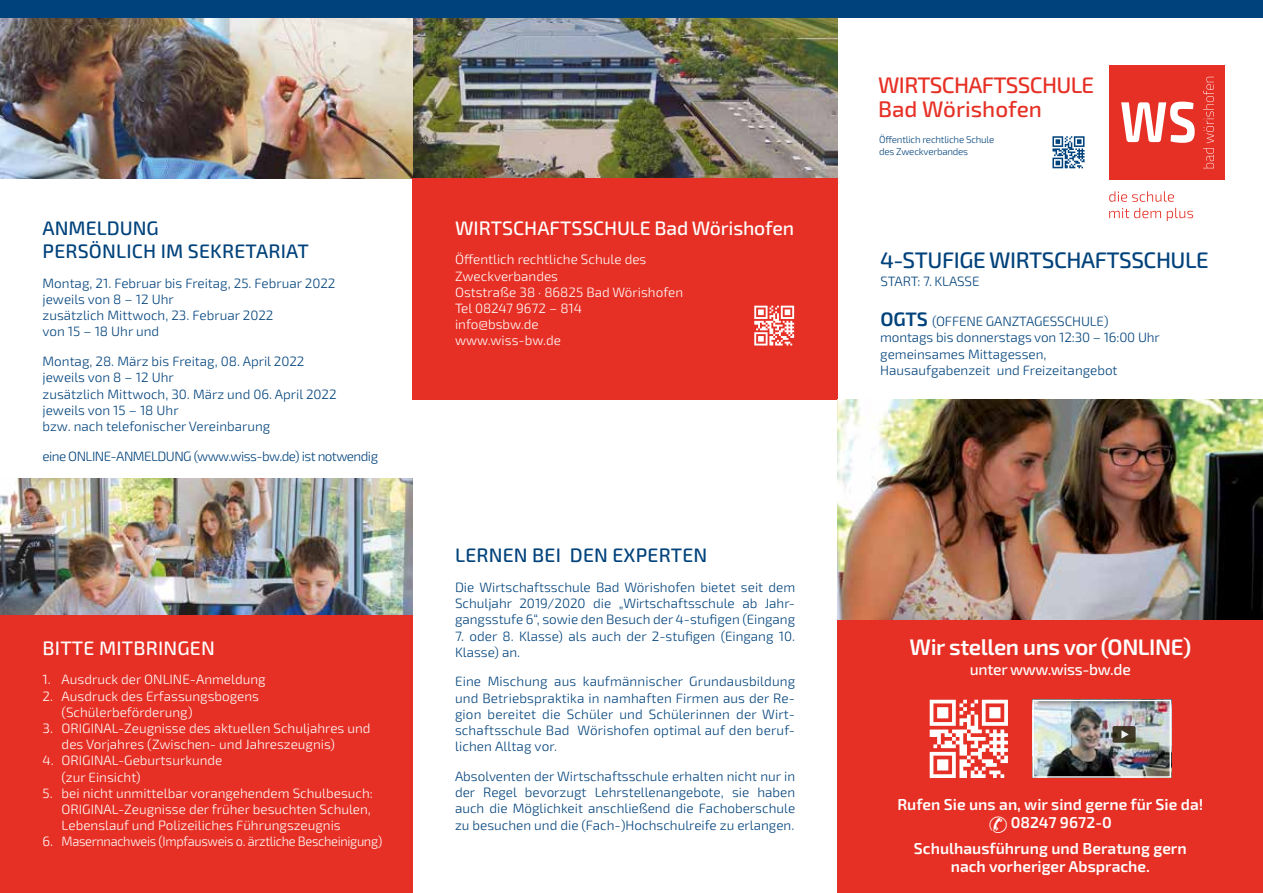
<style>
.page{position:relative;width:1263px;height:893px;background:#fff}
.page>*{position:absolute;margin:0;border:0;box-sizing:border-box;transform-origin:0 0}
.t1{font:500 22.5px/24.8px "Exo 2.0";letter-spacing:-.03em;color:#e63025}
.t2{font:500 22.5px "Exo 2.0";letter-spacing:-.02em;color:#00427b}
.t3{font:600 22.5px "Exo 2.0";letter-spacing:-.02em;color:#fff}
.t4{font:500 19.5px/23.4px "Exo 2.0";letter-spacing:.01em;color:#00427b}
.t5{font:500 19.5px "Exo 2.0";color:#fff}
.t6{font:600 15.75px/18px "Exo 2.0";color:#fff}
.t7{font:500 15.75px "Exo 2.0";letter-spacing:-.02em;color:#fff}
.t8{font:300 13.5px/16.2px "Exo 2.0";color:#00427b}
.t9{font:300 13.5px/16.2px "Exo 2.0";color:#fff}
.t10{font:300 13.5px "Exo 2.0";letter-spacing:-.025em;color:#fff}
.t11{font:300 13.5px "Exo 2.0";letter-spacing:-.04em;color:#00427b}
.t12{font:300 9.75px/11.7px "Exo 2.0";letter-spacing:-.02em;color:#00427b}
.s1{font-weight:600;font-size:19.5px}
</style>
<div class="page">
<img style="left:0;top:17px;width:838px;height:162px">
<div style="left:0;top:614px;width:412px;height:279px;background:#e63025"></div>
<div style="left:412px;top:179px;width:426px;height:221px;background:#e63025"></div>
<div style="left:0;top:0;width:1263px;height:17px;background:#00427b"></div>
<img style="left:0;top:478px;width:412px;height:136px">
<div style="left:1109px;top:66px;width:116px;height:114px;background:#e63025"></div>
<svg style="left:1203px;top:77px;width:11px;height:91px"></svg>
<svg style="left:1121px;top:102px;width:74px;height:41px"></svg>
<svg style="left:1109px;top:208px;width:84px;height:13px"></svg>
<svg style="left:1109px;top:191px;width:65px;height:11px"></svg>
<svg style="left:1052px;top:136px;width:32px;height:32px"></svg>
<svg style="left:754px;top:306px;width:40px;height:39px"></svg>
<img style="left:838px;top:400px;width:425px;height:221px">
<div style="left:838px;top:621px;width:425px;height:272px;background:#e63025"></div>
<svg style="left:930px;top:700px;width:78px;height:78px"></svg>
<img style="left:1034px;top:702px;width:135px;height:74px">
<div style="left:1032px;top:700px;width:139px;height:78px;border:1px solid #fff"></div>
<svg style="left:1112px;top:726px;width:23px;height:17px"></svg>
<svg style="left:1121px;top:730px;width:8px;height:9px"></svg>
<h2 class="t4" style="left:43px;top:217px;width:268px">ANMELDUNG<br>PERSÖNLICH IM SEKRETARIAT</h2>
<p class="t8" style="left:43px;top:275px;width:294px">Montag, 21. Februar bis Freitag, 25. Februar 2022 jeweils von 8 – 12 Uhr<br>zusätzlich Mittwoch, 23. Februar 2022<br>von 15 – 18 Uhr und</p>
<p class="t8" style="left:43px;top:354px;width:296px">Montag, 28. März bis Freitag, 08. April 2022 jeweils von 8 – 12 Uhr<br>zusätzlich Mittwoch, 30. März und 06. April 2022 jeweils von 15 – 18 Uhr<br>bzw. nach telefonischer Vereinbarung</p>
<p class="t11" style="left:43px;top:448px;width:337px">eine ONLINE-ANMELDUNG (www.wiss-bw.de) ist notwendig</p>
<h2 class="t5" style="left:43px;top:636px;width:174px">BITTE MITBRINGEN</h2>
<p class="t9" style="left:43px;top:672px;width:225px">1. Ausdruck der ONLINE-Anmeldung</p>
<p class="t9" style="left:62px;top:688px;width:199px;text-indent:-19px">2. Ausdruck des Erfassungsbogens (Schülerbeförderung)</p>
<p class="t9" style="left:62px;top:720px;width:310px;text-indent:-19px">3. ORIGINAL-Zeugnisse des aktuellen Schuljahres und des Vorjahres (Zwischen- und Jahreszeugnis)</p>
<p class="t9" style="left:62px;top:753px;width:162px;text-indent:-19px">4. ORIGINAL-Geburtsurkunde (zur Einsicht)</p>
<p class="t9" style="left:62px;top:785px;width:313px;text-indent:-19px">5. bei nicht unmittelbar vorangehendem Schulbesuch:<br>ORIGINAL-Zeugnisse der früher besuchten Schulen,<br>Lebenslauf und Polizeiliches Führungszeugnis</p>
<p class="t10" style="left:43px;top:834px;width:341px">6. Masernnachweis (Impfausweis o. ärztliche Bescheinigung)</p>
<h2 class="t5" style="left:455px;top:216px;width:340px">WIRTSCHAFTSSCHULE Bad Wörishofen</h2>
<p class="t9" style="left:455px;top:252px;width:230px">Öffentlich rechtliche Schule des<br>Zweckverbandes<br>Oststraße 38 · 86825 Bad Wörishofen<br>Tel 08247 9672 – 814<br>info@bsbw.de<br>www.wiss-bw.de</p>
<h2 class="t4" style="left:455px;top:544px;width:254px">LERNEN BEI DEN EXPERTEN</h2>
<p class="t8" style="left:455px;top:579px;width:342px;text-align:justify">Die Wirtschaftsschule Bad Wörishofen bietet seit dem Schuljahr 2019/2020 die „Wirtschaftsschule ab Jahr&shy;gangsstufe 6“, sowie den Besuch der 4-stufigen (Eingang</p>
<p class="t8" style="left:455px;top:628px;width:342px">7. oder 8. Klasse) als auch der 2-stufigen (Eingang 10.<br>Klasse) an.</p>
<p class="t8" style="left:455px;top:674px;width:342px">Eine Mischung aus kaufmännischer Grundausbildung und Betriebspraktika in namhaften Firmen aus der Re&shy;gion bereitet die Schüler und Schülerinnen der Wirt&shy;schaftsschule Bad Wörishofen optimal auf den beruf&shy;lichen Alltag vor.</p>
<p class="t8" style="left:455px;top:768px;width:342px;text-align:justify">Absolventen der Wirtschaftsschule erhalten nicht nur in der Regel bevorzugt Lehrstellenangebote, sie haben auch die Möglichkeit anschließend die Fachoberschule zu besuchen und die (Fach-)Hochschulreife zu erlangen.</p>
<h1 class="t1" style="left:878px;top:73px;width:218px">WIRTSCHAFTSSCHULE<br>Bad Wörishofen</h1>
<p class="t12" style="left:879px;top:134px;width:117px">Öffentlich rechtliche Schule des Zweckverbandes</p>
<h1 class="t2" style="left:880px;top:247px;width:330px">4-STUFIGE WIRTSCHAFTSSCHULE</h1>
<p class="t8" style="left:880px;top:273px;width:101px">START: 7. KLASSE</p>
<p class="t8" style="left:880px;top:314px;width:281px"><span class="s1">OGTS</span> (OFFENE GANZTAGESSCHULE) montags bis donnerstags von 12:30 – 16:00 Uhr gemeinsames Mittagessen, Hausaufgabenzeit und Freizeitangebot</p>
<h1 class="t3" style="left:909px;top:634px;width:283px">Wir stellen uns vor (ONLINE)</h1>
<p class="t7" style="left:970px;top:660px;width:162px">unter www.wiss-bw.de</p>
<p class="t6" style="left:1011px;top:796px;width:194px;text-indent:-113px">Rufen Sie uns an, wir sind gerne für Sie da!<br>08247 9672-0</p>
<p class="t6" style="left:914px;top:840px;width:274px;text-align:center">Schulhausführung und Beratung gern nach vorheriger Absprache.</p>
</div>
